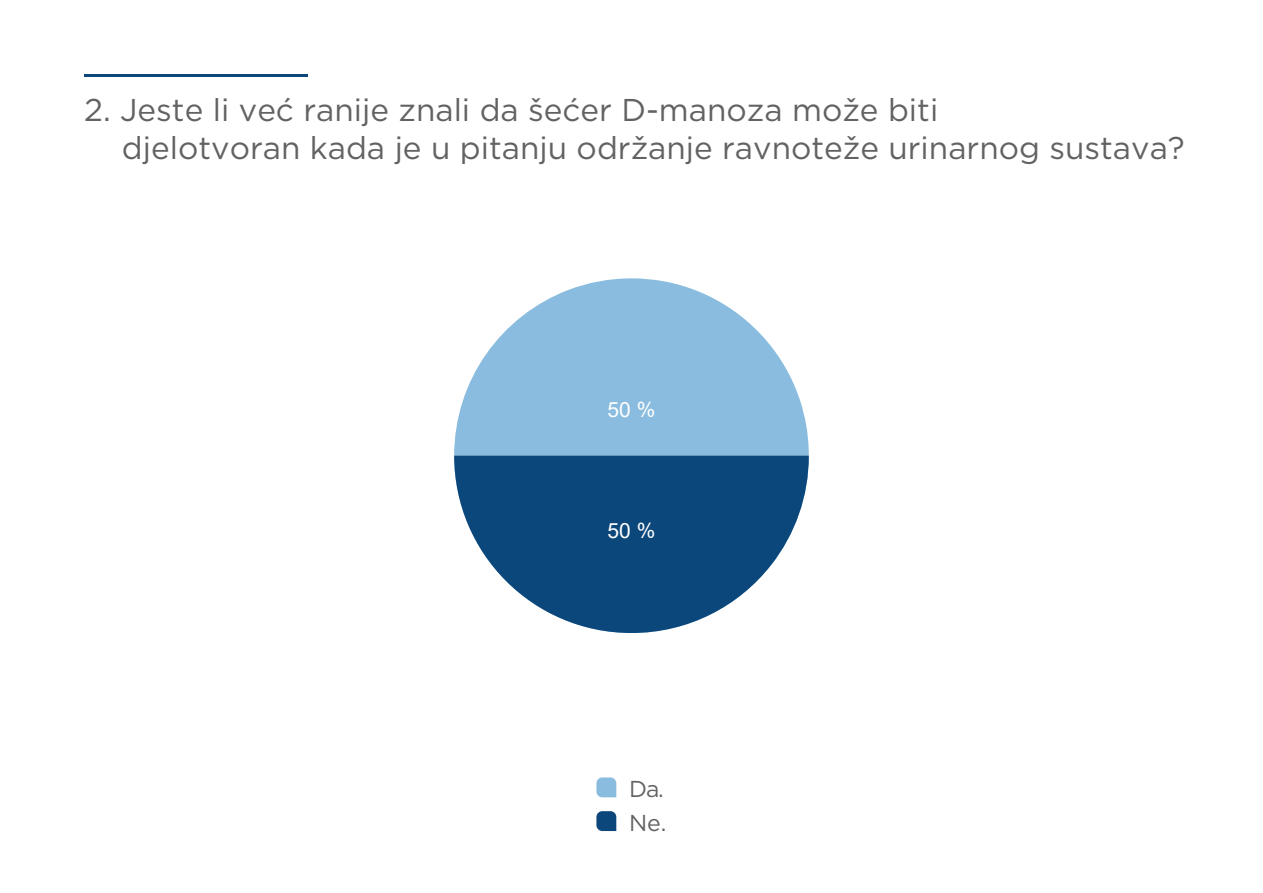
<style>
.page{position:relative;width:1263px;height:893px;background:#fff}
.page>*{position:absolute;margin:0;border:0;box-sizing:border-box;transform-origin:0 0}
.t1{font:31.5px/37.8px "Gotham";color:#636263}
.t2{font:22.95px/33.8px "Gotham";color:#636263}
.t3{font:21px "Arial";color:#fff}
</style>
<div class="page">
<hr style="left:84px;top:74px;width:224px;height:3px;background:#0c477b">
<svg style="left:596px;top:777px;width:20px;height:20px"></svg>
<svg style="left:596px;top:811px;width:20px;height:20px"></svg>
<svg style="left:454px;top:278px;width:355px;height:178px;fill:#89bcdf"></svg>
<svg style="left:454px;top:456px;width:355px;height:177px;fill:#0c477b"></svg>
<p class="t1" style="left:122px;top:90px;width:1064px;text-indent:-38px">2. Jeste li već ranije znali da šećer D-manoza može biti<br>djelotvoran kada je u pitanju održanje ravnoteže urinarnog sustava?</p>
<p class="t3" style="left:607px;top:396px;width:49px">50 %</p>
<p class="t3" style="left:607px;top:516px;width:49px">50 %</p>
<p class="t2" style="left:629px;top:772px;width:39px">Da.<br>Ne.</p>
</div>
